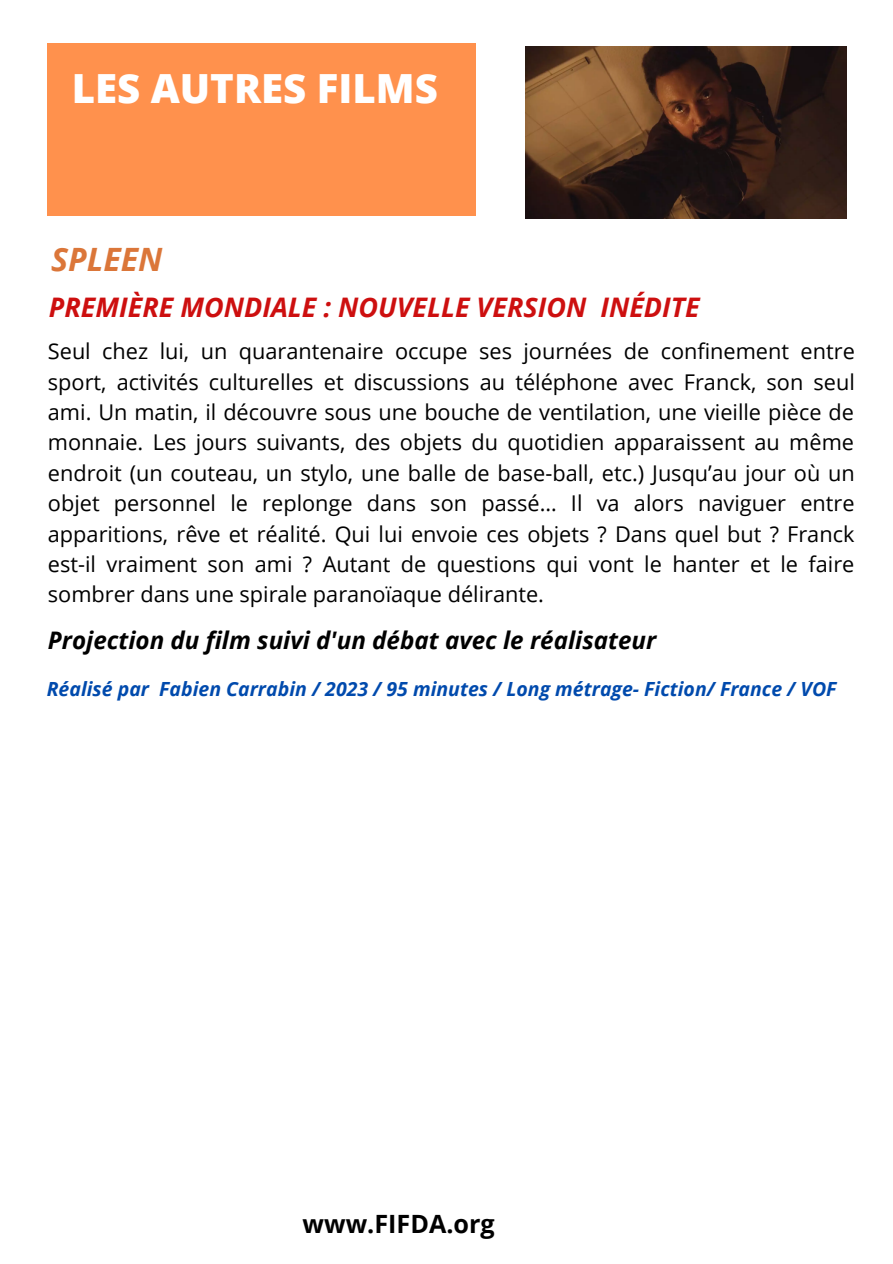
<style>
.page{position:relative;width:893px;height:1264px;background:#fff}
.page>*{position:absolute;margin:0;border:0;box-sizing:border-box;transform-origin:0 0}
.t1{font:800 40.2px "Open Sans";color:#fff}
.t2{font:italic 700 32.1px "Open Sans";color:#db7639}
.t3{font:italic 700 26.85px "Open Sans";color:#cd0f0f}
.t4{font:700 25.2px "Open Sans";color:#000}
.t5{font:italic 700 24.15px "Open Sans";color:#000}
.t6{font:21.75px/30.5px "Open Sans";color:#000;text-align:justify}
.t7{font:italic 700 19.5px "Open Sans";color:#004aad}
</style>
<div class="page">
<div style="left:47px;top:43px;width:428px;height:172px;background:#ff914d"></div>
<img style="left:526px;top:46px;width:320px;height:172px">
<p class="t1" style="left:72px;top:60px;width:367px">LES AUTRES FILMS</p>
<p class="t2" style="left:51px;top:236px;width:113px">SPLEEN</p>
<p class="t3" style="left:49px;top:289px;width:652px">PREMIÈRE MONDIALE : NOUVELLE VERSION INÉDITE</p>
<p class="t6" style="left:48px;top:335px;width:808px">Seul chez lui, un quarantenaire occupe ses journées de confinement entre sport, activités culturelles et discussions au téléphone avec Franck, son seul ami. Un matin, il découvre sous une bouche de ventilation, une vieille pièce de monnaie. Les jours suivants, des objets du quotidien apparaissent au même endroit (un couteau, un stylo, une balle de base-ball, etc.) Jusqu’au jour où un objet personnel le replonge dans son passé… Il va alors naviguer entre apparitions, rêve et réalité. Qui lui envoie ces objets ? Dans quel but ? Franck est-il vraiment son ami ? Autant de questions qui vont le hanter et le faire sombrer dans une spirale paranoïaque délirante.</p>
<p class="t5" style="left:48px;top:623px;width:609px">Projection du film suivi d'un débat avec le réalisateur</p>
<p class="t7" style="left:47px;top:675px;width:791px">Réalisé par Fabien Carrabin / 2023 / 95 minutes / Long métrage- Fiction/ France / VOF</p>
<p class="t4" style="left:302px;top:1206px;width:194px">www.FIFDA.org</p>
</div>
